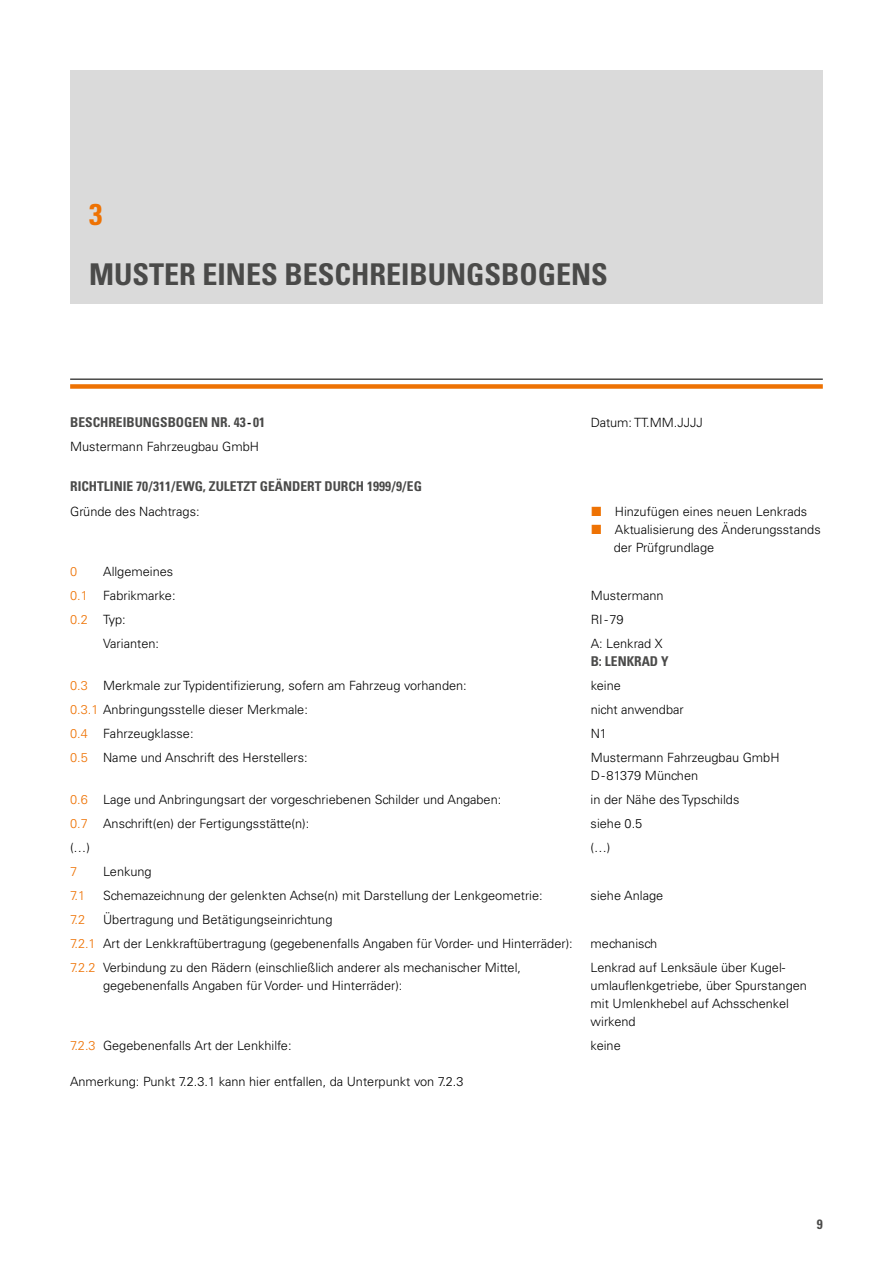
<style>
.page{position:relative;width:893px;height:1263px;background:#fff}
.page>*{position:absolute;margin:0;border:0;box-sizing:border-box;transform-origin:0 0}
.t1{font:700 condensed 30px "Univers LT Std";color:#4a4a49}
.t2{font:700 condensed 30px "Univers LT Std";color:#ee7203}
.t3{font:700 condensed 13.5px "Univers LT Std";color:#4a4a49}
.t4{font:300 12.75px/18px "Univers LT Std";color:#000}
.t5{font:300 12.75px "Univers LT Std";color:#ee7203}
.s1{font-size:12.75px;color:#000}
.s2{color:#ee7203}
</style>
<div class="page">
<div style="left:70px;top:70px;width:753px;height:234px;background:#dadada"></div>
<div style="left:70px;top:384px;width:753px;height:5px;background:#ee7203"></div>
<hr style="left:70px;top:378px;width:753px;height:2px;background:#4a4a49">
<h1 class="t2" style="left:89px;top:196px;width:15px">3</h1>
<h1 class="t1" style="left:89px;top:256px;width:520px">MUSTER EINES BESCHREIBUNGSBOGENS</h1>
<p class="t3" style="left:70px;top:413px;width:196px">BESCHREIBUNGSBOGEN NR. 43 <span class="s1">-</span> 01</p>
<p class="t4" style="left:591px;top:413px;width:114px">Datum: TT.MM.JJJJ</p>
<p class="t4" style="left:70px;top:438px;width:190px">Mustermann Fahrzeugbau GmbH</p>
<p class="t3" style="left:70px;top:478px;width:353px">RICHTLINIE 70/311/EWG, ZULETZT GEÄNDERT DURCH 1999/9/EG</p>
<p class="t4" style="left:70px;top:502px;width:131px">Gründe des Nachtrags:</p>
<p class="t4" style="left:614px;top:502px;width:208px">Hinzufügen eines neuen Lenkrads<br>Aktualisierung des Änderungsstands der Prüfgrundlage</p>
<p class="t5" style="left:70px;top:564px;width:9px">0</p>
<p class="t4" style="left:70px;top:559px;width:107px;line-height:24px;text-align:right">Allgemeines<br><span class="s2">0.1</span> Fabrikmarke:</p>
<p class="t4" style="left:591px;top:586px;width:74px">Mustermann</p>
<p class="t4" style="left:70px;top:610px;width:57px"><span class="s2">0.2</span> Typ:</p>
<p class="t4" style="left:591px;top:610px;width:34px">RI-79</p>
<p class="t4" style="left:103px;top:634px;width:57px">Varianten:</p>
<p class="t4" style="left:591px;top:634px;width:74px">A: Lenkrad X</p>
<p class="t3" style="left:591px;top:653px;width:80px">B: LENKRAD Y</p>
<p class="t4" style="left:70px;top:676px;width:398px"><span class="s2">0.3</span> Merkmale zur Typidentifizierung, sofern am Fahrzeug vorhanden:</p>
<p class="t4" style="left:591px;top:676px;width:32px">keine</p>
<p class="t4" style="left:70px;top:700px;width:239px"><span class="s2">0.3.1</span> Anbringungsstelle dieser Merkmale:</p>
<p class="t4" style="left:591px;top:700px;width:95px">nicht anwendbar</p>
<p class="t4" style="left:70px;top:724px;width:125px"><span class="s2">0.4</span> Fahrzeugklasse:</p>
<p class="t4" style="left:591px;top:724px;width:18px">N1</p>
<p class="t4" style="left:70px;top:748px;width:239px"><span class="s2">0.5</span> Name und Anschrift des Herstellers:</p>
<p class="t4" style="left:591px;top:748px;width:190px">Mustermann Fahrzeugbau GmbH<br>D-81379 München</p>
<p class="t4" style="left:70px;top:790px;width:433px"><span class="s2">0.6</span> Lage und Anbringungsart der vorgeschriebenen Schilder und Angaben:</p>
<p class="t4" style="left:591px;top:790px;width:150px">in der Nähe des Typschilds</p>
<p class="t4" style="left:70px;top:814px;width:241px"><span class="s2">0.7</span> Anschrift(en) der Fertigungsstätte(n):</p>
<p class="t4" style="left:591px;top:814px;width:53px">siehe 0.5</p>
<p class="t4" style="left:70px;top:838px;width:21px">(…)</p>
<p class="t4" style="left:591px;top:838px;width:21px">(…)</p>
<p class="t5" style="left:70px;top:863px;width:9px">7</p>
<p class="t4" style="left:103px;top:862px;width:50px">Lenkung</p>
<p class="t5" style="left:70px;top:887px;width:17px">7.1</p>
<p class="t4" style="left:103px;top:886px;width:441px">Schemazeichnung der gelenkten Achse(n) mit Darstellung der Lenkgeometrie:</p>
<p class="t4" style="left:591px;top:886px;width:74px">siehe Anlage</p>
<p class="t5" style="left:70px;top:911px;width:17px">7.2</p>
<p class="t4" style="left:70px;top:907px;width:504px;line-height:24px;text-indent:33px">Übertragung und Betätigungseinrichtung<br><span class="s2">7.2.1</span> Art der Lenkkraftübertragung (gegebenenfalls Angaben für Vorder- und Hinterräder):</p>
<p class="t4" style="left:591px;top:934px;width:68px">mechanisch</p>
<p class="t4" style="left:70px;top:958px;width:453px"><span class="s2">7.2.2</span> Verbindung zu den Rädern (einschließlich anderer als mechanischer Mittel,</p>
<p class="t4" style="left:591px;top:958px;width:196px">Lenkrad auf Lenksäule über Kugel-</p>
<p class="t4" style="left:103px;top:976px;width:301px">gegebenenfalls Angaben für Vorder- und Hinterräder):</p>
<p class="t4" style="left:591px;top:976px;width:218px">umlauflenkgetriebe, über Spurstangen mit Umlenkhebel auf Achsschenkel wirkend</p>
<p class="t4" style="left:70px;top:1036px;width:223px"><span class="s2">7.2.3</span> Gegebenenfalls Art der Lenkhilfe:</p>
<p class="t4" style="left:591px;top:1036px;width:32px">keine</p>
<p class="t4" style="left:70px;top:1072px;width:395px">Anmerkung: Punkt 7.2.3.1 kann hier entfallen, da Unterpunkt von 7.2.3</p>
<p class="t3" style="left:817px;top:1216px;width:7px">9</p>
</div>
